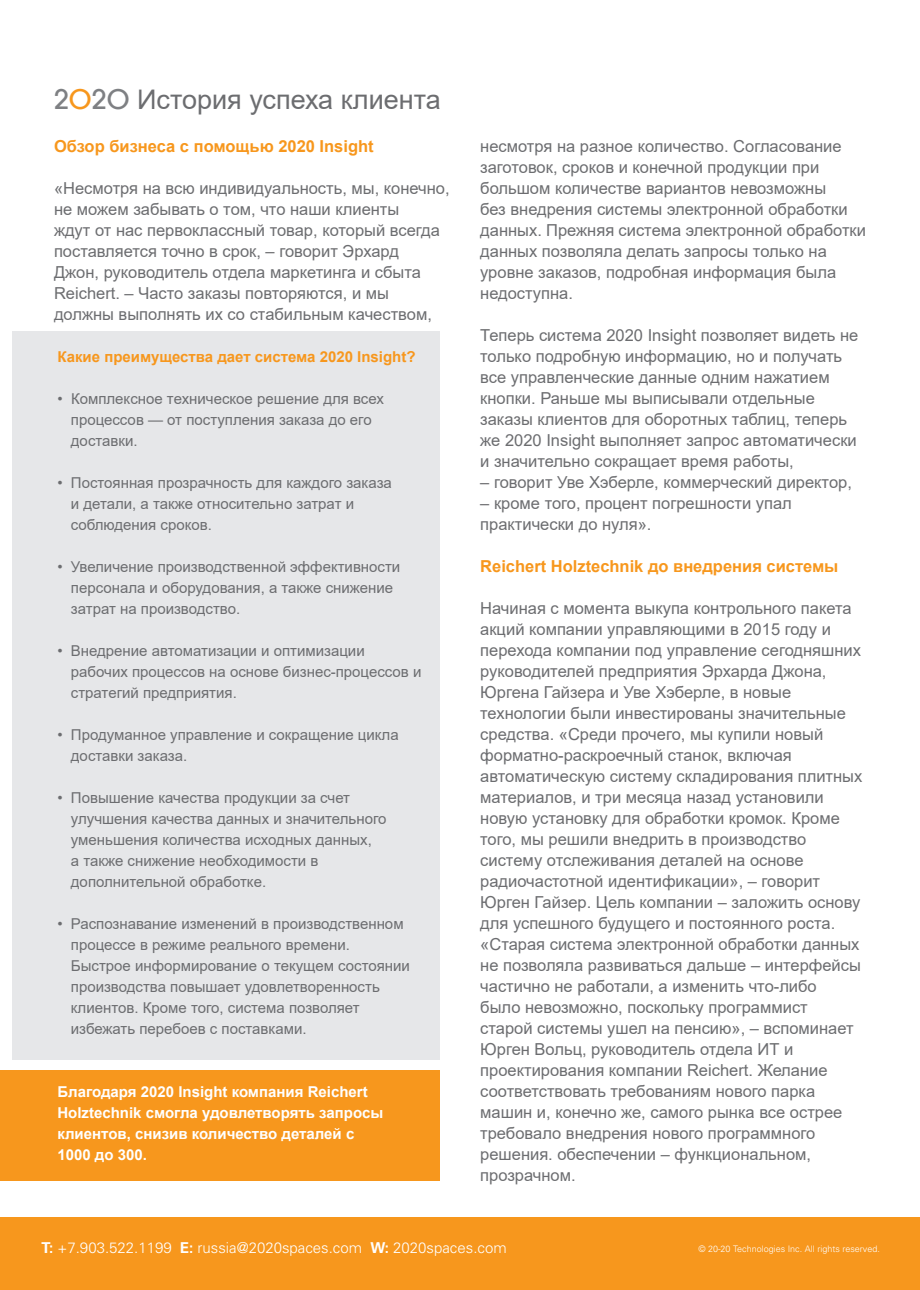
<style>
.page{position:relative;width:920px;height:1290px;background:#fff}
.page>*{position:absolute;margin:0;border:0;box-sizing:border-box;transform-origin:0 0}
.t1{font:27px "Arial";color:#6c6d70}
.t2{font:16.5px/21px "Arial";color:#6c6d70}
.t3{font:700 16.5px "Arial";color:#f7971d}
.t4{font:15px/21px "Arial";color:#6c6d70}
.t5{font:700 15px/21px "Arial";color:#fff}
.t6{font:300 15px "Univers";color:#fff}
.t7{font:700 15px "Arial";color:#f7971d}
.t8{font:300 9px "Univers";color:#fff}
.s1{font-family:"Avant Garde";font-weight:500;color:#7e8083}
.s2{font-family:"Avant Garde";font-weight:500;color:#f7971d}
.s3{font-weight:700}
</style>
<div class="page">
<div style="left:0;top:1070px;width:440px;height:111px;background:#f7971d"></div>
<div style="left:13px;top:331px;width:427px;height:728px;background:#e6e7e9"></div>
<div style="left:0;top:1217px;width:920px;height:73px;background:#f7971d"></div>
<h1 class="t1" style="left:54px;top:81px;width:388px"><span class="s1">2</span><span class="s2">O</span><span class="s1">2O</span> История успеха клиента</h1>
<p class="t3" style="left:54px;top:134px;width:321px">Обзор бизнеса с помощью 2020 Insight</p>
<p class="t2" style="left:54px;top:177px;width:397px">«Несмотря на всю индивидуальность, мы, конечно, не можем забывать о том, что наши клиенты<br>ждут от нас первоклассный товар, который всегда поставляется точно в срок, – говорит Эрхард<br>Джон, руководитель отдела маркетинга и сбыта Reichert. – Часто заказы повторяются, и мы должны выполнять их со стабильным качеством,</p>
<p class="t7" style="left:57px;top:346px;width:360px">Какие преимущества дает система 2020 Insight?</p>
<p class="t4" style="left:71px;top:388px;width:315px;text-indent:-14px">• Комплексное техническое решение для всех процессов — от поступления заказа до его доставки.</p>
<p class="t4" style="left:71px;top:472px;width:322px;text-indent:-14px">• Постоянная прозрачность для каждого заказа и детали, а также относительно затрат и соблюдения сроков.</p>
<p class="t4" style="left:71px;top:556px;width:331px;text-indent:-14px">• Увеличение производственной эффективности персонала и оборудования, а также снижение затрат на производство.</p>
<p class="t4" style="left:71px;top:640px;width:352px;text-indent:-14px">• Внедрение автоматизации и оптимизации рабочих процессов на основе бизнес-процессов и стратегий предприятия.</p>
<p class="t4" style="left:71px;top:724px;width:329px;text-indent:-14px">• Продуманное управление и сокращение цикла доставки заказа.</p>
<p class="t4" style="left:71px;top:787px;width:317px;text-indent:-14px">• Повышение качества продукции за счет улучшения качества данных и значительного уменьшения количества исходных данных,<br>а также снижение необходимости в дополнительной обработке.</p>
<p class="t4" style="left:71px;top:913px;width:341px;text-indent:-14px">• Распознавание изменений в производственном процессе в режиме реального времени.<br>Быстрое информирование о текущем состоянии производства повышает удовлетворенность клиентов. Кроме того, система позволяет избежать перебоев с поставками.</p>
<p class="t5" style="left:57px;top:1081px;width:327px">Благодаря 2020 Insight компания Reichert Holztechnik смогла удовлетворять запросы клиентов, снизив количество деталей с 1000 до 300.</p>
<p class="t2" style="left:480px;top:135px;width:387px">несмотря на разное количество. Согласование заготовок, сроков и конечной продукции при большом количестве вариантов невозможны<br>без внедрения системы электронной обработки данных. Прежняя система электронной обработки данных позволяла делать запросы только на уровне заказов, подробная информация была недоступна.</p>
<p class="t2" style="left:480px;top:324px;width:380px">Теперь система 2020 Insight позволяет видеть не только подробную информацию, но и получать все управленческие данные одним нажатием кнопки. Раньше мы выписывали отдельные заказы клиентов для оборотных таблиц, теперь же 2020 Insight выполняет запрос автоматически и значительно сокращает время работы,</p>
<p class="t2" style="left:480px;top:471px;width:373px">– говорит Уве Хэберле, коммерческий директор,</p>
<p class="t2" style="left:480px;top:492px;width:313px">– кроме того, процент погрешности упал практически до нуля».</p>
<p class="t3" style="left:480px;top:554px;width:360px">Reichert Holztechnik до внедрения системы</p>
<p class="t2" style="left:480px;top:597px;width:384px">Начиная с момента выкупа контрольного пакета акций компании управляющими в 2015 году и перехода компании под управление сегодняшних руководителей предприятия Эрхарда Джона, Юргена Гайзера и Уве Хэберле, в новые технологии были инвестированы значительные средства. «Среди прочего, мы купили новый форматно-раскроечный станок, включая автоматическую систему складирования плитных материалов, и три месяца назад установили новую установку для обработки кромок. Кроме того, мы решили внедрить в производство систему отслеживания деталей на основе радиочастотной идентификации», – говорит Юрген Гайзер. Цель компании – заложить основу для успешного будущего и постоянного роста. «Старая система электронной обработки данных не позволяла развиваться дальше – интерфейсы частично не работали, а изменить что-либо<br>было невозможно, поскольку программист старой системы ушел на пенсию», – вспоминает Юрген Вольц, руководитель отдела ИТ и проектирования компании Reichert. Желание соответствовать требованиям нового парка машин и, конечно же, самого рынка все острее требовало внедрения нового программного решения. обеспечении – функциональном, прозрачном.</p>
<p class="t6" style="left:41px;top:1238px;width:467px"><span class="s3">T:</span> +7.903.522.1199 <span class="s3">E:</span> russia@2020spaces.com <span class="s3">W:</span> 2020spaces.com</p>
<p class="t8" style="left:698px;top:1244px;width:183px">© 20-20 Technologies Inc. All rights reserved.</p>
</div>
